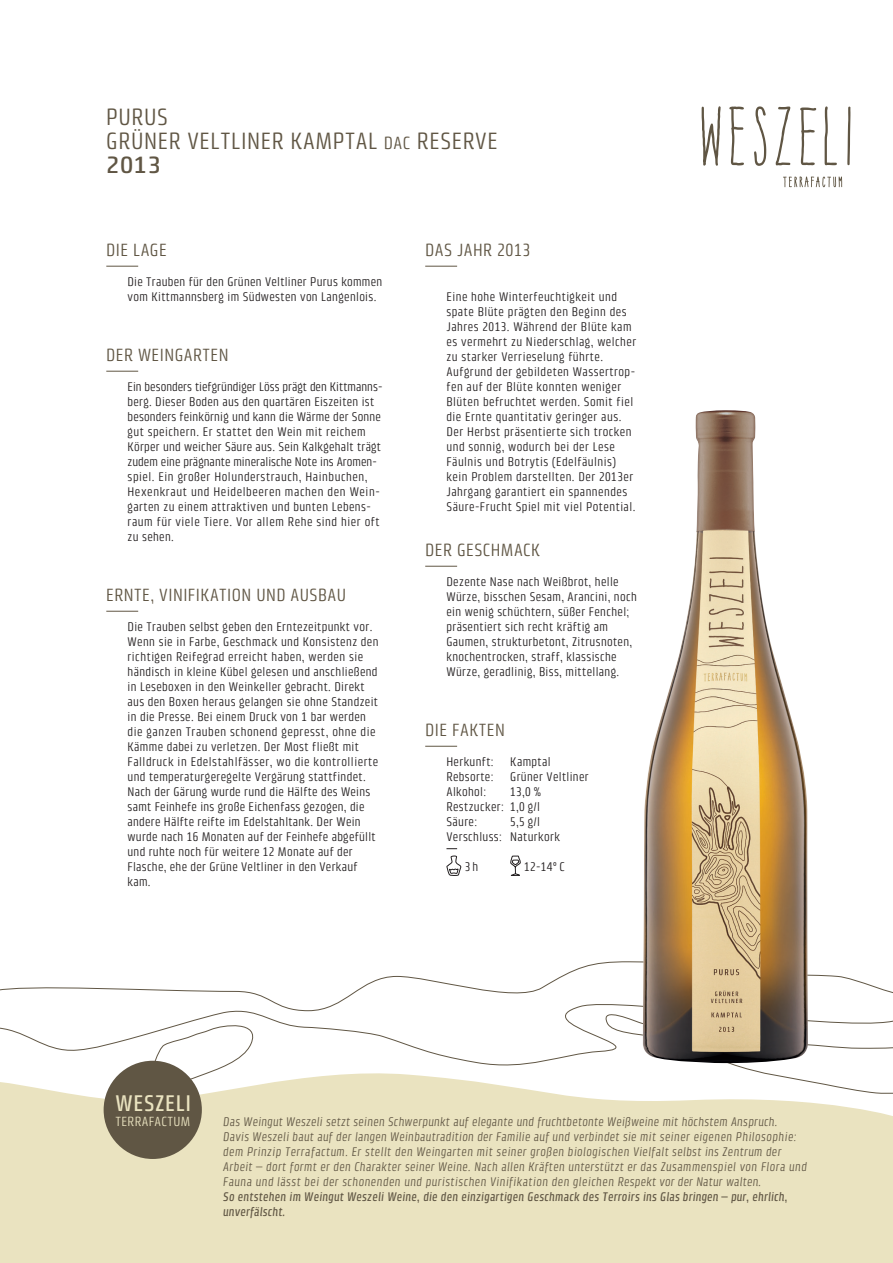
<style>
.page{position:relative;width:893px;height:1263px;background:#fff}
.page>*{position:absolute;margin:0;border:0;box-sizing:border-box;transform-origin:0 0}
.t1{font:condensed 24px "Klint Pro";letter-spacing:.025em;color:#605644}
.t2{font:500 24px "Klint Pro";color:#605644}
.t3{font:500 condensed 23.1px "Klint Pro";letter-spacing:.03em;color:#eae3c0}
.t4{font:condensed 18px "Klint Pro";letter-spacing:.025em;color:#605644}
.t5{font:condensed 13.5px "Klint Pro";letter-spacing:.025em;color:#eae3c0}
.t6{font:condensed 12.75px/15px "Klint Pro";letter-spacing:.025em;color:#231f20}
.t7{font:italic condensed 12.75px/15px "Klint Pro";letter-spacing:.03em;color:#605644}
.t8{font:italic 500 condensed 12.75px/15px "Klint Pro";letter-spacing:.02em;color:#605644}
.t9{font:condensed 12.75px "Klint Pro";color:#231f20}
.s1{font-size:18px}
</style>
<div class="page">
<div style="left:0;top:1100px;width:893px;height:163px;background:#eae3c0"></div>
<svg style="left:783px;top:176px;width:59px;height:11px"></svg>
<svg style="left:702px;top:106px;width:19px;height:60px"></svg>
<svg style="left:729px;top:106px;width:15px;height:59px"></svg>
<svg style="left:754px;top:106px;width:12px;height:60px"></svg>
<svg style="left:776px;top:107px;width:14px;height:58px"></svg>
<svg style="left:825px;top:106px;width:12px;height:59px"></svg>
<svg style="left:847px;top:107px;width:3px;height:58px"></svg>
<svg style="left:800px;top:108px;width:16px;height:57px"></svg>
<div style="left:104px;top:1061px;width:98px;height:98px;background:#605644;border-radius:50%"></div>
<svg style="left:0;top:961px;width:893px;height:139px"></svg>
<img style="left:643px;top:410px;width:165px;height:653px">
<hr style="left:425px;top:266px;width:32px;height:1px;background:#605644">
<hr style="left:106px;top:611px;width:32px;height:1px;background:#605644">
<hr style="left:106px;top:266px;width:32px;height:1px;background:#605644">
<hr style="left:106px;top:371px;width:32px;height:1px;background:#605644">
<hr style="left:425px;top:746px;width:32px;height:1px;background:#605644">
<svg style="left:446px;top:855px;width:15px;height:21px"></svg>
<svg style="left:510px;top:855px;width:11px;height:21px"></svg>
<hr style="left:425px;top:566px;width:32px;height:1px;background:#605644">
<p class="t1" style="left:106px;top:103px;width:63px">PURUS</p>
<p class="t1" style="left:106px;top:127px;width:393px">GRÜNER VELTLINER KAMPTAL <span class="s1">DAC</span> RESERVE</p>
<p class="t2" style="left:106px;top:151px;width:56px">2013</p>
<p class="t4" style="left:106px;top:240px;width:62px">DIE LAGE</p>
<p class="t6" style="left:128px;top:274px;width:256px">Die Trauben für den Grünen Veltliner Purus kommen vom Kittmannsberg im Südwesten von Langenlois.</p>
<p class="t4" style="left:106px;top:345px;width:124px">DER WEINGARTEN</p>
<p class="t9" style="left:128px;top:380px;width:256px">Ein besonders tiefgründiger Löss prägt den Kittmanns-</p>
<p class="t6" style="left:128px;top:394px;width:255px">berg. Dieser Boden aus den quartären Eiszeiten ist besonders feinkörnig und kann die Wärme der Sonne gut speichern. Er stattet den Wein mit reichem Körper und weicher Säure aus. Sein Kalkgehalt trägt zudem eine prägnante mineralische Note ins Aromen-</p>
<p class="t6" style="left:128px;top:469px;width:254px">spiel. Ein großer Holunderstrauch, Hainbuchen,<br>Hexenkraut und Heidelbeeren machen den Wein-</p>
<p class="t6" style="left:128px;top:499px;width:254px">garten zu einem attraktiven und bunten Lebens&shy;raum für viele Tiere. Vor allem Rehe sind hier oft zu sehen.</p>
<p class="t4" style="left:106px;top:585px;width:241px">ERNTE, VINIFIKATION UND AUSBAU</p>
<p class="t6" style="left:128px;top:619px;width:253px">Die Trauben selbst geben den Erntezeitpunkt vor.<br>Wenn sie in Farbe, Geschmack und Konsistenz den richtigen Reifegrad erreicht haben, werden sie händisch in kleine Kübel gelesen und anschließend in Leseboxen in den Weinkeller gebracht. Direkt aus den Boxen heraus gelangen sie ohne Standzeit in die Presse. Bei einem Druck von 1 bar werden die ganzen Trauben schonend gepresst, ohne die Kämme dabei zu verletzen. Der Most fließt mit Falldruck in Edelstahlfässer, wo die kontrollierte und temperaturgeregelte Vergärung stattfindet.<br>Nach der Gärung wurde rund die Hälfte des Weins samt Feinhefe ins große Eichenfass gezogen, die andere Hälfte reifte im Edelstahltank. Der Wein wurde nach 16 Monaten auf der Feinhefe abgefüllt und ruhte noch für weitere 12 Monate auf der Flasche, ehe der Grüne Veltliner in den Verkauf kam.</p>
<p class="t4" style="left:425px;top:240px;width:107px">DAS JAHR 2013</p>
<p class="t6" style="left:446px;top:289px;width:191px">Eine hohe Winterfeuchtigkeit und spate Blüte prägten den Beginn des Jahres 2013. Während der Blüte kam es vermehrt zu Niederschlag, welcher zu starker Verrieselung führte.<br>Aufgrund der gebildeten Wassertrop&shy;fen auf der Blüte konnten weniger Blüten befruchtet werden. Somit fiel die Ernte quantitativ geringer aus.<br>Der Herbst präsentierte sich trocken und sonnig, wodurch bei der Lese Fäulnis und Botrytis (Edelfäulnis) kein Problem darstellten. Der 2013er Jahrgang garantiert ein spannendes Säure-Frucht Spiel mit viel Potential.</p>
<p class="t4" style="left:425px;top:540px;width:117px">DER GESCHMACK</p>
<p class="t6" style="left:446px;top:574px;width:192px">Dezente Nase nach Weißbrot, helle Würze, bisschen Sesam, Arancini, noch ein wenig schüchtern, süßer Fenchel; präsentiert sich recht kräftig am Gaumen, strukturbetont, Zitrusnoten, knochentrocken, straff, klassische Würze, geradlinig, Biss, mittellang.</p>
<p class="t4" style="left:425px;top:720px;width:81px">DIE FAKTEN</p>
<p class="t6" style="left:446px;top:754px;width:49px">Herkunft:</p>
<p class="t6" style="left:510px;top:754px;width:42px">Kamptal</p>
<p class="t6" style="left:446px;top:769px;width:49px">Rebsorte:</p>
<p class="t6" style="left:510px;top:769px;width:80px">Grüner Veltliner</p>
<p class="t6" style="left:446px;top:784px;width:41px">Alkohol:</p>
<p class="t6" style="left:510px;top:784px;width:32px">13,0 %</p>
<p class="t6" style="left:446px;top:799px;width:95px">Restzucker: 1,0 g/l</p>
<p class="t6" style="left:446px;top:814px;width:32px">Säure:</p>
<p class="t6" style="left:510px;top:814px;width:31px">5,5 g/l</p>
<p class="t6" style="left:446px;top:829px;width:115px">Verschluss: Naturkork</p>
<p class="t6" style="left:465px;top:859px;width:15px">3h</p>
<p class="t6" style="left:524px;top:859px;width:42px">12-14° C</p>
<h2 class="t3" style="left:115px;top:1090px;width:77px">WESZELI</h2>
<p class="t5" style="left:115px;top:1114px;width:76px">TERRAFACTUM</p>
<p class="t7" style="left:223px;top:1114px;width:585px">Das Weingut Weszeli setzt seinen Schwerpunkt auf elegante und fruchtbetonte Weißweine mit höchstem Anspruch.<br>Davis Weszeli baut auf der langen Weinbautradition der Familie auf und verbindet sie mit seiner eigenen Philosophie: dem Prinzip Terrafactum. Er stellt den Weingarten mit seiner großen biologischen Vielfalt selbst ins Zentrum der Arbeit – dort formt er den Charakter seiner Weine. Nach allen Kräften unterstützt er das Zusammenspiel von Flora und Fauna und lässt bei der schonenden und puristischen Vinifikation den gleichen Respekt vor der Natur walten.</p>
<p class="t8" style="left:223px;top:1189px;width:566px">So entstehen im Weingut Weszeli Weine, die den einzigartigen Geschmack des Terroirs ins Glas bringen – pur, ehrlich, unverfälscht.</p>
</div>
